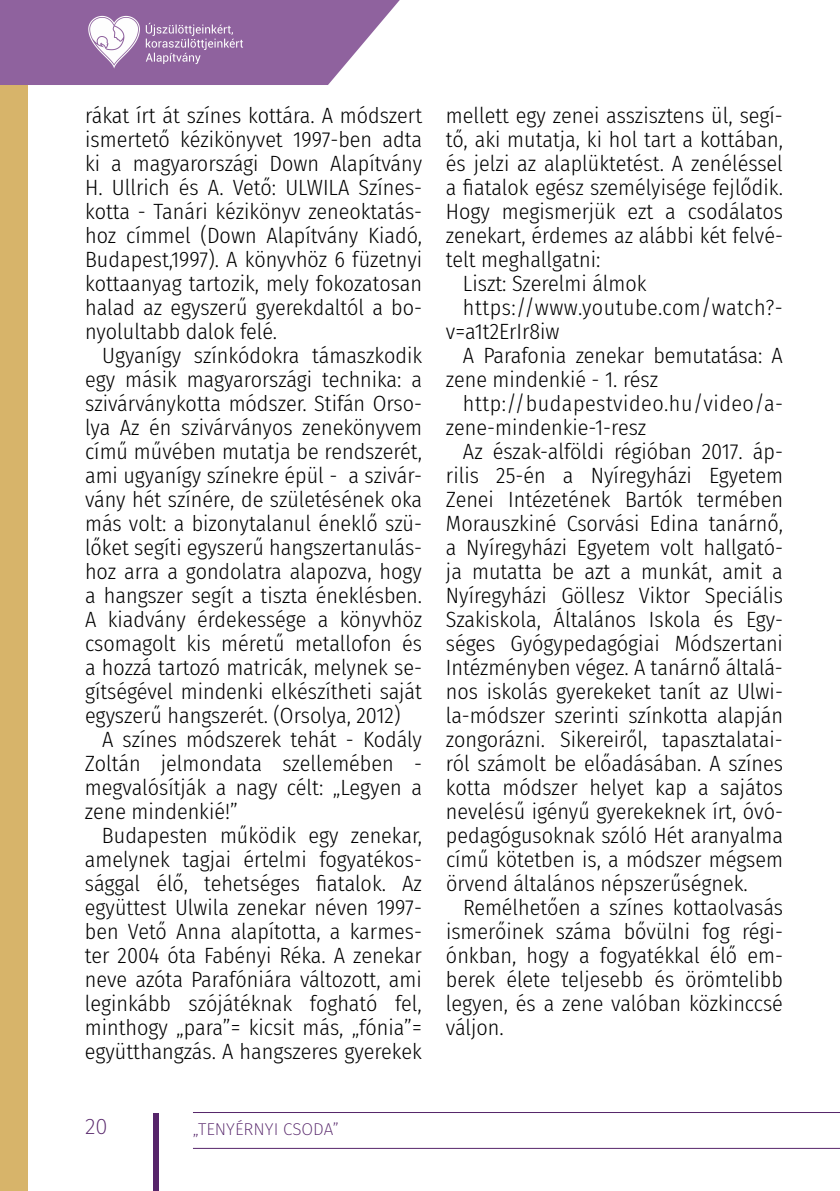
<style>
.page{position:relative;width:840px;height:1191px;background:#fff}
.page>*{position:absolute;margin:0;border:0;box-sizing:border-box;transform-origin:0 0}
.t1{font:300 22px/24px "Fira Sans Condensed";color:#000;text-align:justify}
.t2{font:300 22px "Fira Sans Condensed";letter-spacing:.025em;color:#000}
.t3{font:200 22px "Fira Sans";color:#56256a}
.t4{font:200 17px "Fira Sans";color:#56256a}
</style>
<div class="page">
<div style="left:0;top:0;width:28px;height:1191px;background:#d7b46a"></div>
<div style="left:153px;top:1113px;width:6px;height:78px;background:#56256a"></div>
<svg style="left:0;top:0;width:400px;height:85px;background:#9e78ab"></svg>
<hr style="left:193px;top:1112px;width:646px;height:1px;background:#56256a">
<hr style="left:193px;top:1147px;width:646px;height:1px;background:#56256a">
<p class="t1" style="left:85px;top:103px;width:338px">rákat írt át színes kottára. A módszert ismertető kézikönyvet 1997-ben adta ki a magyarországi Down Alapítvány H. Ullrich és A. Vető: ULWILA Színes&shy;kotta - Tanári kézikönyv zeneoktatás&shy;hoz címmel (Down Alapítvány Kiadó, Budapest,1997). A könyvhöz 6 füzetnyi kottaanyag tartozik, mely fokozatosan halad az egyszerű gyerekdaltól a bo&shy;nyolultabb dalok felé.</p>
<p class="t1" style="left:102px;top:343px;width:321px">Ugyanígy színkódokra támaszkodik</p>
<p class="t1" style="left:85px;top:367px;width:338px">egy másik magyarországi technika: a</p>
<p class="t1" style="left:85px;top:391px;width:338px">szivárványkotta módszer. Stifán Orso-</p>
<p class="t1" style="left:85px;top:415px;width:338px">lya Az én szivárványos zenekönyvem</p>
<p class="t1" style="left:85px;top:439px;width:338px">című művében mutatja be rendszerét,</p>
<p class="t1" style="left:85px;top:463px;width:338px">ami ugyanígy színekre épül - a szivár-</p>
<p class="t1" style="left:85px;top:487px;width:338px">vány hét színére, de születésének oka</p>
<p class="t1" style="left:85px;top:511px;width:338px">más volt: a bizonytalanul éneklő szü-</p>
<p class="t1" style="left:85px;top:535px;width:338px">lőket segíti egyszerű hangszertanulás-</p>
<p class="t1" style="left:85px;top:559px;width:338px">hoz arra a gondolatra alapozva, hogy</p>
<p class="t1" style="left:85px;top:583px;width:338px">a hangszer segít a tiszta éneklésben.</p>
<p class="t1" style="left:85px;top:607px;width:338px">A kiadvány érdekessége a könyvhöz</p>
<p class="t1" style="left:85px;top:631px;width:338px">csomagolt kis méretű metallofon és</p>
<p class="t1" style="left:85px;top:655px;width:338px">a hozzá tartozó matricák, melynek se-</p>
<p class="t1" style="left:85px;top:679px;width:338px">gítségével mindenki elkészítheti saját</p>
<p class="t1" style="left:85px;top:703px;width:317px">egyszerű hangszerét. (Orsolya, 2012)</p>
<p class="t1" style="left:102px;top:727px;width:321px">A színes módszerek tehát - Kodály</p>
<p class="t1" style="left:85px;top:751px;width:338px">Zoltán jelmondata szellemében -</p>
<p class="t1" style="left:85px;top:775px;width:338px">megvalósítják a nagy célt: „Legyen a</p>
<p class="t1" style="left:85px;top:799px;width:154px">zene mindenkié!”</p>
<p class="t1" style="left:102px;top:823px;width:321px">Budapesten működik egy zenekar,</p>
<p class="t1" style="left:85px;top:847px;width:338px">amelynek tagjai értelmi fogyatékos-</p>
<p class="t1" style="left:85px;top:871px;width:338px">sággal élő, tehetséges fiatalok. Az</p>
<p class="t1" style="left:85px;top:895px;width:338px">együttest Ulwila zenekar néven 1997-</p>
<p class="t1" style="left:85px;top:919px;width:338px">ben Vető Anna alapította, a karmes-</p>
<p class="t1" style="left:85px;top:943px;width:338px">ter 2004 óta Fabényi Réka. A zenekar</p>
<p class="t1" style="left:85px;top:967px;width:338px">neve azóta Parafóniára változott, ami</p>
<p class="t1" style="left:85px;top:991px;width:338px">leginkább szójátéknak fogható fel,</p>
<p class="t1" style="left:85px;top:1015px;width:338px">minthogy „para”= kicsit más, „fónia”=</p>
<p class="t1" style="left:85px;top:1039px;width:338px">együtthangzás. A hangszeres gyerekek</p>
<p class="t3" style="left:85px;top:1110px;width:24px">20</p>
<p class="t4" style="left:193px;top:1116px;width:147px">„TENYÉRNYI CSODA”</p>
<p class="t1" style="left:445px;top:103px;width:338px">mellett egy zenei asszisztens ül, segí-</p>
<p class="t1" style="left:445px;top:127px;width:338px">tő, aki mutatja, ki hol tart a kottában,</p>
<p class="t1" style="left:445px;top:151px;width:338px">és jelzi az alaplüktetést. A zenéléssel</p>
<p class="t1" style="left:445px;top:175px;width:338px">a fiatalok egész személyisége fejlődik.</p>
<p class="t1" style="left:445px;top:199px;width:338px">Hogy megismerjük ezt a csodálatos</p>
<p class="t1" style="left:445px;top:223px;width:338px">zenekart, érdemes az alábbi két felvé-</p>
<p class="t1" style="left:445px;top:247px;width:156px">telt meghallgatni:</p>
<p class="t1" style="left:462px;top:271px;width:185px">Liszt: Szerelmi álmok</p>
<p class="t2" style="left:462px;top:292px;width:321px">https://www.youtube.com/watch?-</p>
<p class="t1" style="left:445px;top:319px;width:115px">v=a1t2ErIr8iw</p>
<p class="t1" style="left:462px;top:343px;width:321px">A Parafonia zenekar bemutatása: A</p>
<p class="t1" style="left:445px;top:367px;width:213px">zene mindenkié - 1. rész</p>
<p class="t2" style="left:462px;top:388px;width:321px">http://budapestvideo.hu/video/a-</p>
<p class="t1" style="left:445px;top:415px;width:202px">zene-mindenkie-1-resz</p>
<p class="t1" style="left:462px;top:439px;width:321px">Az észak-alföldi régióban 2017. áp-</p>
<p class="t1" style="left:445px;top:463px;width:338px">rilis 25-én a Nyíregyházi Egyetem</p>
<p class="t1" style="left:445px;top:487px;width:338px">Zenei Intézetének Bartók termében</p>
<p class="t1" style="left:445px;top:511px;width:338px">Morauszkiné Csorvási Edina tanárnő,</p>
<p class="t1" style="left:445px;top:535px;width:338px">a Nyíregyházi Egyetem volt hallgató-</p>
<p class="t1" style="left:445px;top:559px;width:338px">ja mutatta be azt a munkát, amit a</p>
<p class="t1" style="left:445px;top:583px;width:338px">Nyíregyházi Göllesz Viktor Speciális</p>
<p class="t1" style="left:445px;top:607px;width:338px">Szakiskola, Általános Iskola és Egy-</p>
<p class="t1" style="left:445px;top:631px;width:338px">séges Gyógypedagógiai Módszertani</p>
<p class="t1" style="left:445px;top:655px;width:338px">Intézményben végez. A tanárnő általá-</p>
<p class="t1" style="left:445px;top:679px;width:338px">nos iskolás gyerekeket tanít az Ulwi-</p>
<p class="t1" style="left:445px;top:703px;width:338px">la-módszer szerinti színkotta alapján</p>
<p class="t1" style="left:445px;top:727px;width:338px">zongorázni. Sikereiről, tapasztalatai-</p>
<p class="t1" style="left:445px;top:751px;width:338px">ról számolt be előadásában. A színes</p>
<p class="t1" style="left:445px;top:775px;width:338px">kotta módszer helyet kap a sajátos</p>
<p class="t1" style="left:445px;top:799px;width:338px">nevelésű igényű gyerekeknek írt, óvó-</p>
<p class="t1" style="left:445px;top:823px;width:338px">pedagógusoknak szóló Hét aranyalma</p>
<p class="t1" style="left:446px;top:847px;width:338px">című kötetben is, a módszer mégsem</p>
<p class="t1" style="left:446px;top:871px;width:303px">örvend általános népszerűségnek.</p>
<p class="t1" style="left:463px;top:895px;width:321px">Remélhetően a színes kottaolvasás</p>
<p class="t1" style="left:446px;top:919px;width:338px">ismerőinek száma bővülni fog régi-</p>
<p class="t1" style="left:445px;top:943px;width:338px">ónkban, hogy a fogyatékkal élő em-</p>
<p class="t1" style="left:445px;top:967px;width:338px">berek élete teljesebb és örömtelibb</p>
<p class="t1" style="left:445px;top:991px;width:338px">legyen, és a zene valóban közkinccsé</p>
<p class="t1" style="left:445px;top:1015px;width:59px">váljon.</p>
</div>
